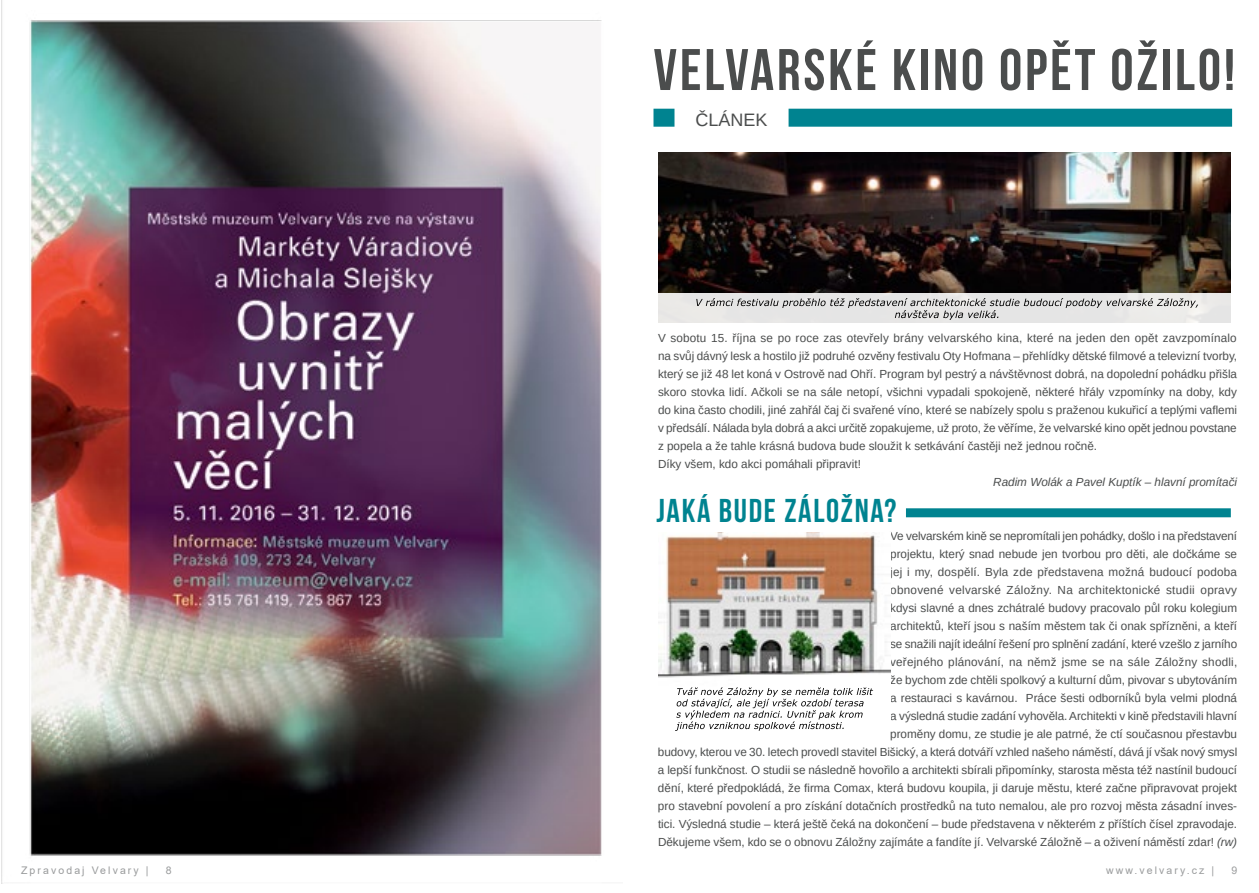
<style>
.page{position:relative;width:1259px;height:893px;background:#fff}
.page>*{position:absolute;margin:0;border:0;box-sizing:border-box;transform-origin:0 0}
.t1{font:58.5px "Bebas Neue";letter-spacing:.05em;color:#4b4d4d}
.t2{font:33px "Bebas Neue";letter-spacing:.05em;color:#008390}
.t3{font:18px "Arimo";color:#4b4d4d}
.t4{font:11.7px/18px "Arimo";color:#4b4d4d}
.t5{font:italic 11.7px "Arimo";color:#4b4d4d}
.t6{font:10.5px "Arial";letter-spacing:.2em;color:#999b9c}
.s1{font-style:italic}
</style>
<div class="page">
<div style="left:653px;top:109px;width:21px;height:18px;background:#008390"></div>
<div style="left:788px;top:109px;width:444px;height:18px;background:#008390"></div>
<img style="left:658px;top:153px;width:572px;height:140px">
<img style="left:658px;top:532px;width:232px;height:159px">
<div style="left:906px;top:508px;width:324px;height:9px;background:#008390"></div>
<svg style="left:675px;top:687px;width:198px;height:44px"></svg>
<div style="left:658px;top:293px;width:573px;height:30px;background:#e6e5e5"></div>
<svg style="left:696px;top:298px;width:502px;height:22px"></svg>
<img style="left:1px;top:0;width:601px;height:884px">
<h1 class="t1" style="left:653px;top:38px;width:583px">VELVARSKÉ KINO OPĚT OŽILO!</h1>
<h3 class="t3" style="left:695px;top:108px;width:74px">ČLÁNEK</h3>
<p class="t4" style="left:658px;top:329px;width:581px">V sobotu 15. října se po roce zas otevřely brány velvarského kina, které na jeden den opět zavzpomínalo na svůj dávný lesk a hostilo již podruhé ozvěny festivalu Oty Hofmana – přehlídky dětské filmové a televizní tvorby, který se již 48 let koná v Ostrově nad Ohří. Program byl pestrý a návštěvnost dobrá, na dopolední pohádku přišla skoro stovka lidí. Ačkoli se na sále netopí, všichni vypadali spokojeně, některé hřály vzpomínky na doby, kdy do kina často chodili, jiné zahřál čaj či svařené víno, které se nabízely spolu s praženou kukuřicí a teplými vaflemi v předsálí. Nálada byla dobrá a akci určitě zopakujeme, už proto, že věříme, že velvarské kino opět jednou povstane z popela a že tahle krásná budova bude sloužit k setkávání častěji než jednou ročně.<br>Díky všem, kdo akci pomáhali připravit!</p>
<p class="t5" style="left:993px;top:474px;width:245px">Radim Wolák a Pavel Kuptík – hlavní promítači</p>
<h2 class="t2" style="left:656px;top:492px;width:241px">JAKÁ BUDE ZÁLOŽNA?</h2>
<p class="t4" style="left:658px;top:527px;width:581px;text-align:right">Ve velvarském kině se nepromítali jen pohádky, došlo i na představení<br>projektu, který snad nebude jen tvorbou pro děti, ale dočkáme se<br>jej i my, dospělí. Byla zde představena možná budoucí podoba<br>obnovené velvarské Záložny. Na architektonické studii opravy<br>kdysi slavné a dnes zchátralé budovy pracovalo půl roku kolegium<br>architektů, kteří jsou s naším městem tak či onak spřízněni, a kteří<br>se snažili najít ideální řešení pro splnění zadání, které vzešlo z jarního<br>veřejného plánování, na němž jsme se na sále Záložny shodli,<br>že bychom zde chtěli spolkový a kulturní dům, pivovar s ubytováním<br>a restauraci s kavárnou. Práce šesti odborníků byla velmi plodná<br>a výsledná studie zadání vyhověla. Architekti v kině představili hlavní<br>proměny domu, ze studie je ale patrné, že ctí současnou přestavbu<br>budovy, kterou ve 30. letech provedl stavitel Bišický, a která dotváří vzhled našeho náměstí, dává jí však nový smysl a lepší funkčnost. O studii se následně hovořilo a architekti sbírali připomínky, starosta města též nastínil budoucí dění, které předpokládá, že firma Comax, která budovu koupila, ji daruje městu, které začne připravovat projekt pro stavební povolení a pro získání dotačních prostředků na tuto nemalou, ale pro rozvoj města zásadní inves&shy;tici. Výsledná studie – která ještě čeká na dokončení – bude představena v některém z příštích čísel zpravodaje.<br>Děkujeme všem, kdo se o obnovu Záložny zajímáte a fandíte jí. Velvarské Záložně – a oživení náměstí zdar! <span class="s1">(rw)</span></p>
<p class="t6" style="left:21px;top:863px;width:129px">Zpravodaj Velvary |</p>
<p class="t6" style="left:166px;top:863px;width:7px">8</p>
<p class="t6" style="left:1106px;top:863px;width:110px">www.velvary.cz |</p>
<p class="t6" style="left:1231px;top:863px;width:7px">9</p>
</div>
